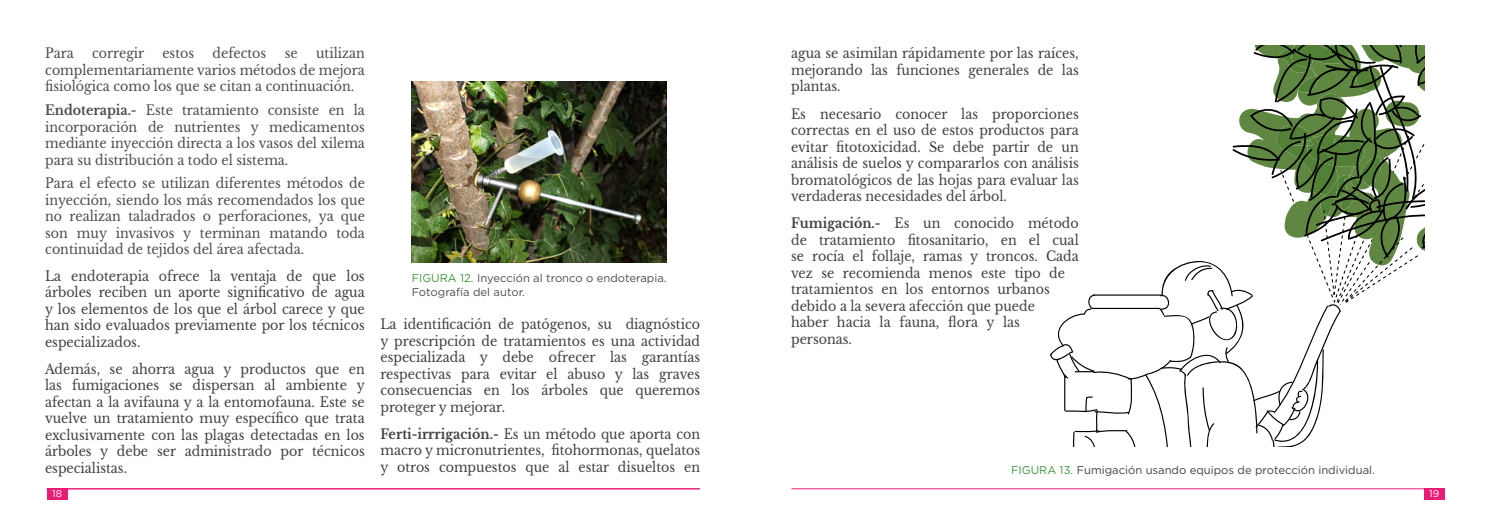
<style>
.page{position:relative;width:1489px;height:525px;background:#fff}
.page>*{position:absolute;margin:0;border:0;box-sizing:border-box;transform-origin:0 0}
.t1{font:13.75px/16.5px "Libre Baskerville";color:#414042;text-align:justify;scale:.92 1}
.t2{font:13.75px/16.5px "Libre Baskerville";color:#4d4d4f;text-align:justify;scale:.92 1}
.t3{font:11.25px/13.5px "Gotham";color:#4d4d4f}
.t4{font:11.25px "Gotham";color:#414042}
.t5{font:10px "Gotham";color:#fff}
.s1{font-weight:700}
.s2{color:#3e973b}
</style>
<div class="page">
<div style="left:47px;top:488px;width:20px;height:11px;background:#ea1d76"></div>
<div style="left:1423px;top:488px;width:21px;height:11px;background:#ea1d76"></div>
<hr style="left:47px;top:488px;width:652px;height:1px;background:#ea1d76">
<hr style="left:791px;top:488px;width:653px;height:1px;background:#ea1d76">
<svg style="left:1050px;top:45px;width:375px;height:401px"></svg>
<img style="left:411px;top:82px;width:255px;height:181px">
<p class="t2" style="left:45px;top:45px;width:349px;text-indent:271px">utilizan complementariamente varios métodos de mejora fisiológica como los que se citan a continuación.</p>
<p class="t2" style="left:45px;top:102px;width:349px"><span class="s1">Endoterapia.-</span> Este tratamiento consiste en la incorporación de nutrientes y medicamentos mediante inyección directa a los vasos del xilema para su distribución a todo el sistema.</p>
<p class="t2" style="left:45px;top:175px;width:349px">Para el efecto se utilizan diferentes métodos de inyección, siendo los más recomendados los que no realizan taladrados o perforaciones, ya que son muy invasivos y terminan matando toda continuidad de tejidos del área afectada.</p>
<p class="t1" style="left:45px;top:267px;width:349px">La endoterapia ofrece la ventaja de que los árboles reciben un aporte significativo de agua y los elementos de los que el árbol carece y que han sido evaluados previamente por los técnicos especializados.</p>
<p class="t1" style="left:45px;top:360px;width:349px">Además, se ahorra agua y productos que en las fumigaciones se dispersan al ambiente y afectan a la avifauna y a la entomofauna. Este se vuelve un tratamiento muy específico que trata exclusivamente con las plagas detectadas en los árboles y debe ser administrado por técnicos especialistas.</p>
<p class="t2" style="left:45px;top:45px;width:33px">Para</p>
<p class="t2" style="left:92px;top:45px;width:58px">corregir</p>
<p class="t2" style="left:162px;top:45px;width:36px">estos</p>
<p class="t2" style="left:212px;top:45px;width:60px">defectos</p>
<p class="t2" style="left:285px;top:45px;width:16px">se</p>
<p class="t3" style="left:412px;top:271px;width:256px"><span class="s2">FIGURA 12.</span> Inyección al tronco o endoterapia.<br>Fotografía del autor.</p>
<p class="t1" style="left:380px;top:316px;width:349px">La identificación de patógenos, su diagnóstico y prescripción de tratamientos es una actividad especializada y debe ofrecer las garantías respectivas para evitar el abuso y las graves consecuencias en los árboles que queremos proteger y mejorar.</p>
<p class="t1" style="left:380px;top:425px;width:349px"><span class="s1">Ferti-irrrigación.-</span> Es un método que aporta con macro y micronutrientes, fitohormonas, quelatos y otros compuestos que al estar disueltos en</p>
<p class="t1" style="left:791px;top:45px;width:314px">agua se asimilan rápidamente por las raíces, mejorando las funciones generales de las plantas.</p>
<p class="t1" style="left:791px;top:105px;width:314px">Es necesario conocer las proporciones correctas en el uso de estos productos para evitar fitotoxicidad. Se debe partir de un análisis de suelos y compararlos con análisis bromatológicos de las hojas para evaluar las verdaderas necesidades del árbol.</p>
<p class="t1" style="left:791px;top:215px;width:314px;text-align:left"><span class="s1">Fumigación.-</span> Es un conocido método de tratamiento fitosanitario, en el cual se rocía el follaje, ramas y troncos. Cada vez se recomienda menos este tipo de tratamientos en los entornos urbanos debido a la severa afección que puede<br>haber hacia la fauna, flora y las personas.</p>
<p class="t4" style="left:1011px;top:462px;width:365px"><span class="s2">FIGURA 13.</span> Fumigación usando equipos de protección individual.</p>
<p class="t5" style="left:52px;top:486px;width:11px">18</p>
<p class="t5" style="left:1428px;top:486px;width:12px">19</p>
</div>
